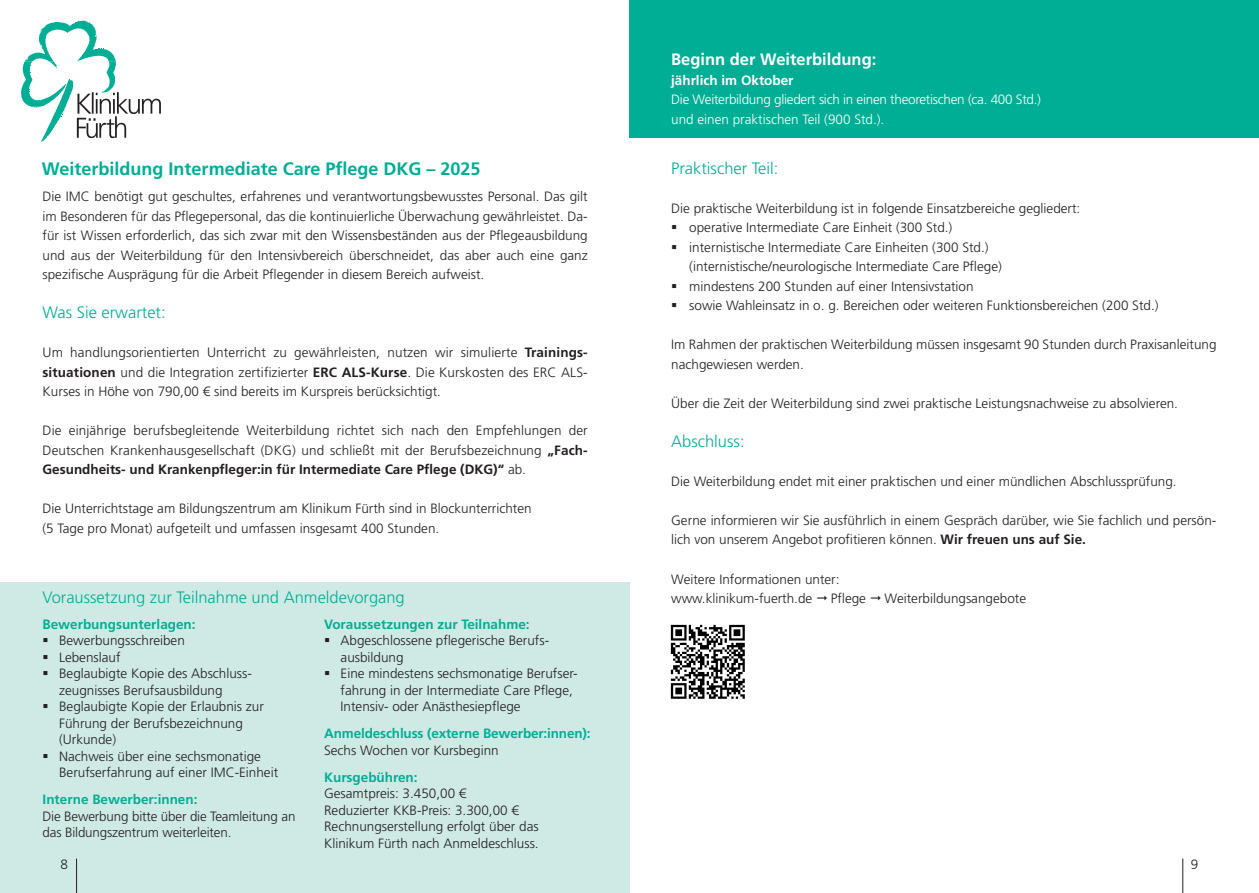
<style>
.page{position:relative;width:1259px;height:893px;background:#fff}
.page>*{position:absolute;margin:0;border:0;box-sizing:border-box;transform-origin:0 0}
.t1{font:700 18px "Frutiger LT Std";color:#00ae95}
.t2{font:300 16.5px "Frutiger LT Std";color:#00ae95}
.t3{font:700 16.5px "Frutiger LT Std";color:#fff}
.t4{font:300 13.5px/19.5px "Frutiger LT Std";color:#231f20}
.t5{font:700 13.5px "Frutiger LT Std";color:#00ae95}
.t6{font:300 13.5px/19.5px "Frutiger LT Std";letter-spacing:-.02em;color:#fff}
.t7{font:700 13.5px "Frutiger LT Std";color:#fff}
.s1{font-weight:700}
</style>
<div class="page">
<div style="left:629px;top:0;width:630px;height:138px;background:#00ae95"></div>
<div style="left:0;top:583px;width:629px;height:310px;background:#cfeae4"></div>
<svg style="left:21px;top:20px;width:140px;height:122px"></svg>
<hr style="left:76px;top:859px;width:1px;height:34px;background:#231f20">
<hr style="left:1182px;top:859px;width:1px;height:34px;background:#231f20">
<img style="left:670px;top:624px;width:75px;height:75px">
<h1 class="t1" style="left:42px;top:158px;width:440px">Weiterbildung Intermediate Care Pflege DKG – 2025</h1>
<p class="t4" style="left:43px;top:187px;width:547px;text-align:justify">Die IMC benötigt gut geschultes, erfahrenes und verantwortungsbewusstes Personal. Das gilt im Besonderen für das Pflegepersonal, das die kontinuierliche Überwachung gewährleistet. Da&shy;für ist Wissen erforderlich, das sich zwar mit den Wissensbeständen aus der Pflegeausbildung und aus der Weiterbildung für den Intensivbereich überschneidet, das aber auch eine ganz spezifische Ausprägung für die Arbeit Pflegender in diesem Bereich aufweist.</p>
<p class="t2" style="left:43px;top:303px;width:125px">Was Sie erwartet:</p>
<p class="t4" style="left:43px;top:343px;width:547px;text-align:justify">Um handlungsorientierten Unterricht zu gewährleisten, nutzen wir simulierte <span class="s1">Trainings&shy;situationen</span> und die Integration zertifizierter <span class="s1">ERC ALS-Kurse</span>. Die Kurskosten des ERC ALS-Kurses in Höhe von 790,00 € sind bereits im Kurspreis berücksichtigt.</p>
<p class="t4" style="left:43px;top:421px;width:547px;text-align:justify">Die einjährige berufsbegleitende Weiterbildung richtet sich nach den Empfehlungen der Deutschen Krankenhausgesellschaft (DKG) und schließt mit der Berufsbezeichnung <span class="s1">„Fach-Gesundheits- und Krankenpfleger:in für Intermediate Care Pflege (DKG)“</span> ab.</p>
<p class="t4" style="left:43px;top:499px;width:491px">Die Unterrichtstage am Bildungszentrum am Klinikum Fürth sind in Blockunterrichten (5 Tage pro Monat) aufgeteilt und umfassen insgesamt 400 Stunden.</p>
<p class="t2" style="left:43px;top:588px;width:364px">Voraussetzung zur Teilnahme und Anmeldevorgang</p>
<p class="t5" style="left:324px;top:616px;width:207px">Voraussetzungen zur Teilnahme:</p>
<p class="t4" style="left:340px;top:633px;width:210px;line-height:16.5px;text-indent:-17px">▪ Abgeschlossene pflegerische Berufs&shy;ausbildung</p>
<p class="t4" style="left:340px;top:666px;width:239px;line-height:16.5px;text-indent:-17px">▪ Eine mindestens sechsmonatige Berufser&shy;fahrung in der Intermediate Care Pflege,<br>Intensiv- oder Anästhesiepflege</p>
<p class="t5" style="left:324px;top:726px;width:268px">Anmeldeschluss (externe Bewerber:innen):</p>
<p class="t4" style="left:324px;top:741px;width:176px">Sechs Wochen vor Kursbeginn</p>
<p class="t5" style="left:324px;top:769px;width:95px">Kursgebühren:</p>
<p class="t4" style="left:324px;top:786px;width:216px;line-height:16.5px">Gesamtpreis: 3.450,00 €<br>Reduzierter KKB-Preis: 3.300,00 € Rechnungserstellung erfolgt über das Klinikum Fürth nach Anmeldeschluss.</p>
<p class="t5" style="left:43px;top:616px;width:155px">Bewerbungsunterlagen:</p>
<p class="t4" style="left:43px;top:631px;width:144px">▪ Bewerbungsschreiben</p>
<p class="t4" style="left:43px;top:648px;width:80px">▪ Lebenslauf</p>
<p class="t4" style="left:59px;top:666px;width:194px;line-height:16.5px;text-indent:-17px">▪ Beglaubigte Kopie des Abschluss&shy;zeugnisses Berufsausbildung</p>
<p class="t4" style="left:59px;top:699px;width:206px;line-height:16.5px;text-indent:-17px">▪ Beglaubigte Kopie der Erlaubnis zur<br>Führung der Berufsbezeichnung (Urkunde)</p>
<p class="t4" style="left:59px;top:748px;width:221px;line-height:16.5px;text-indent:-17px">▪ Nachweis über eine sechsmonatige<br>Berufserfahrung auf einer IMC-Einheit</p>
<p class="t5" style="left:43px;top:791px;width:156px">Interne Bewerber:innen:</p>
<p class="t4" style="left:43px;top:808px;width:254px;line-height:16.5px">Die Bewerbung bitte über die Teamleitung an das Bildungszentrum weiterleiten.</p>
<p class="t3" style="left:671px;top:50px;width:207px">Beginn der Weiterbildung:</p>
<p class="t7" style="left:671px;top:72px;width:124px">jährlich im Oktober</p>
<p class="t6" style="left:671px;top:90px;width:371px">Die Weiterbildung gliedert sich in einen theoretischen (ca. 400 Std.) und einen praktischen Teil (900 Std.).</p>
<p class="t2" style="left:671px;top:159px;width:109px">Praktischer Teil:</p>
<p class="t4" style="left:671px;top:199px;width:411px">Die praktische Weiterbildung ist in folgende Einsatzbereiche gegliedert:</p>
<p class="t4" style="left:671px;top:218px;width:283px">▪ operative Intermediate Care Einheit (300 Std.)</p>
<p class="t4" style="left:689px;top:238px;width:314px;text-indent:-18px">▪ internistische Intermediate Care Einheiten (300 Std.) (internistische/neurologische Intermediate Care Pflege)</p>
<p class="t4" style="left:671px;top:277px;width:304px">▪ mindestens 200 Stunden auf einer Intensivstation</p>
<p class="t4" style="left:671px;top:296px;width:489px">▪ sowie Wahleinsatz in o. g. Bereichen oder weiteren Funktionsbereichen (200 Std.)</p>
<p class="t4" style="left:671px;top:335px;width:547px">Im Rahmen der praktischen Weiterbildung müssen insgesamt 90 Stunden durch Praxisanleitung nachgewiesen werden.</p>
<p class="t4" style="left:671px;top:394px;width:508px">Über die Zeit der Weiterbildung sind zwei praktische Leistungsnachweise zu absolvieren.</p>
<p class="t2" style="left:671px;top:432px;width:75px">Abschluss:</p>
<p class="t4" style="left:671px;top:472px;width:507px">Die Weiterbildung endet mit einer praktischen und einer mündlichen Abschlussprüfung.</p>
<p class="t4" style="left:671px;top:511px;width:547px">Gerne informieren wir Sie ausführlich in einem Gespräch darüber, wie Sie fachlich und persön&shy;lich von unserem Angebot profitieren können. <span class="s1">Wir freuen uns auf Sie.</span></p>
<p class="t4" style="left:671px;top:569px;width:170px">Weitere Informationen unter: www.klinikum-fuerth.de</p>
<p class="t4" style="left:831px;top:589px;width:37px">Pflege</p>
<p class="t4" style="left:884px;top:589px;width:143px">Weiterbildungsangebote</p>
<p class="t4" style="left:61px;top:855px;width:9px">8</p>
<p class="t4" style="left:1191px;top:854px;width:9px">9</p>
</div>
